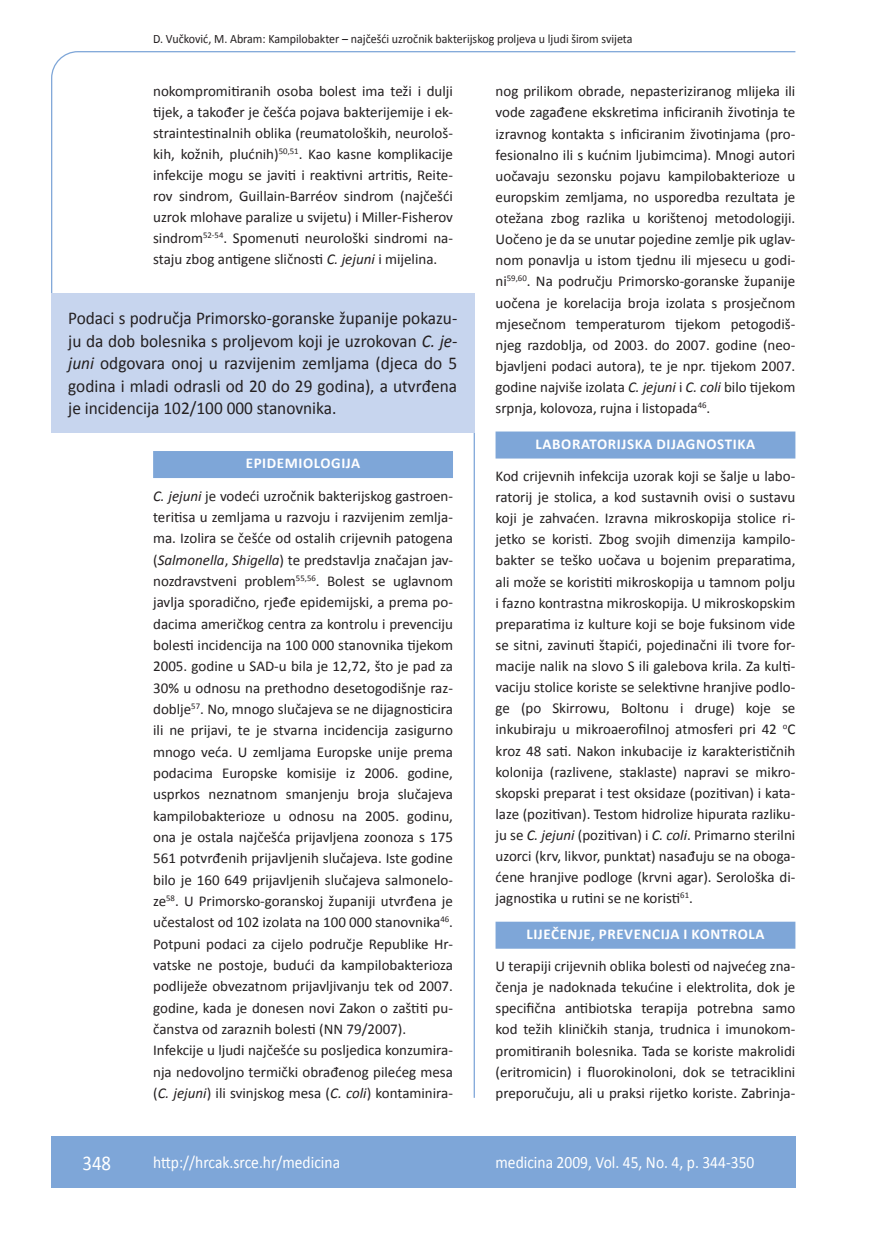
<style>
.page{position:relative;width:872px;height:1234px;background:#fff}
.page>*{position:absolute;margin:0;border:0;box-sizing:border-box;transform-origin:0 0}
.t1{font:21px "Calibri";color:#fff;scale:.9 1}
.anterfile{font:18px/22.5px "Calibri";color:#231f20;text-align:justify;scale:.96 1}
.t2{font:17.25px "Calibri";color:#fff;scale:.9 1}
.osnovni_tekst{font:15px/21.1px "Calibri";color:#231f20;text-align:justify}
.naslov_ruler{font:700 15px "Calibri";letter-spacing:.04em;color:#fff}
.glava{font:12.75px "Calibri";color:#231f20;scale:.94 1}
.s1{font-style:italic}
</style>
<div class="page">
<svg style="left:51px;top:51px;width:745px;height:274px"></svg>
<hr style="left:473px;top:325px;width:2px;height:772px;background:#7ea6d8">
<div style="left:51px;top:1135px;width:744px;height:51px;background:#7ea6d8"></div>
<div style="left:495px;top:431px;width:300px;height:27px;background:#7ea6d8"></div>
<div style="left:495px;top:921px;width:300px;height:27px;background:#7ea6d8"></div>
<div style="left:51px;top:293px;width:423px;height:140px;background:#c7d5ee"></div>
<div style="left:153px;top:451px;width:300px;height:27px;background:#7ea6d8"></div>
<p class="glava" style="left:153px;top:30px;width:511px">D. Vučković, M. Abram: Kampilobakter – najčešći uzročnik bakterijskog proljeva u ljudi širom svijeta</p>
<p class="osnovni_tekst" style="left:153px;top:80px;width:301px">nokompromitiranih osoba bolest ima teži i dulji tijek, a također je češća pojava bakterijemije i ek&shy;straintestinalnih oblika (reumatoloških, neurološ&shy;kih, kožnih, plućnih)<sup>50,51</sup>. Kao kasne komplikacije infekcije mogu se javiti i reaktivni artritis, Reite&shy;rov sindrom, Guillain-Barréov sindrom (najčešći uzrok mlohave paralize u svijetu) i Miller-Fisherov sindrom<sup>52-54</sup>. Spomenuti neurološki sindromi na&shy;staju zbog antigene sličnosti <span class="s1">C. jejuni</span> i mijelina.</p>
<p class="osnovni_tekst" style="left:495px;top:80px;width:301px">nog prilikom obrade, nepasteriziranog mlijeka ili vode zagađene ekskretima inficiranih životinja te izravnog kontakta s inficiranim životinjama (pro&shy;fesionalno ili s kućnim ljubimcima). Mnogi autori uočavaju sezonsku pojavu kampilobakterioze u europskim zemljama, no usporedba rezultata je otežana zbog razlika u korištenoj metodologiji.<br>Uočeno je da se unutar pojedine zemlje pik uglav&shy;nom ponavlja u istom tjednu ili mjesecu u godi&shy;ni<sup>59,60</sup>. Na području Primorsko-goranske županije uočena je korelacija broja izolata s prosječnom mjesečnom temperaturom tijekom petogodiš&shy;njeg razdoblja, od 2003. do 2007. godine (neo&shy;bjavljeni podaci autora), te je npr. tijekom 2007. godine najviše izolata <span class="s1">C. jejuni</span> i <span class="s1">C. coli</span> bilo tijekom srpnja, kolovoza, rujna i listopada<sup>46</sup>.</p>
<p class="naslov_ruler" style="left:535px;top:434px;width:221px">LABORATORIJSKA DIJAG NOSTIKA</p>
<p class="osnovni_tekst" style="left:495px;top:464px;width:301px">Kod crijevnih infekcija uzorak koji se šalje u labo&shy;ratorij je stolica, a kod sustavnih ovisi o sustavu koji je zahvaćen. Izravna mikroskopija stolice ri&shy;jetko se koristi. Zbog svojih dimenzija kampilo&shy;bakter se teško uočava u bojenim preparatima, ali može se koristiti mikroskopija u tamnom polju i fazno kontrastna mikroskopija. U mikroskopskim preparatima iz kulture koji se boje fuksinom vide se sitni, zavinuti štapići, pojedinačni ili tvore for&shy;macije nalik na slovo S ili galebova krila. Za kulti&shy;vaciju stolice koriste se selektivne hranjive podlo&shy;ge (po Skirrowu, Boltonu i druge) koje se inkubiraju u mikroaerofilnoj atmosferi pri 42 <sup>o</sup>C kroz 48 sati. Nakon inkubacije iz karakterističnih kolonija (razlivene, staklaste) napravi se mikro&shy;skopski preparat i test oksidaze (pozitivan) i kata&shy;laze (pozitivan). Testom hidrolize hipurata razliku&shy;ju se <span class="s1">C. jejuni</span> (pozitivan) i <span class="s1">C. coli</span>. Primarno sterilni uzorci (krv, likvor, punktat) nasađuju se na oboga&shy;ćene hranjive podloge (krvni agar). Serološka di&shy;jagnostika u rutini se ne koristi<sup>61</sup>.</p>
<p class="naslov_ruler" style="left:526px;top:924px;width:240px">LIJEČENJE, PREVENCIJA I KONTROLA</p>
<p class="osnovni_tekst" style="left:495px;top:954px;width:301px">U terapiji crijevnih oblika bolesti od najvećeg zna&shy;čenja je nadoknada tekućine i elektrolita, dok je specifična antibiotska terapija potrebna samo kod težih kliničkih stanja, trudnica i imunokom&shy;promitiranih bolesnika. Tada se koriste makrolidi (eritromicin) i fluorokinoloni, dok se tetraciklini preporučuju, ali u praksi rijetko koriste. Zabrinja-</p>
<p class="anterfile" style="left:68px;top:306px;width:407px">Podaci s područja Primorsko-goranske županije pokazu&shy;ju da dob bolesnika s proljevom koji je uzrokovan <span class="s1">C. je&shy;juni</span> odgovara onoj u razvijenim zemljama (djeca do 5 godina i mladi odrasli od 20 do 29 godina), a utvrđena je incidencija 102/100 000 stanovnika.</p>
<p class="naslov_ruler" style="left:246px;top:454px;width:116px">EPI DEMIOLOGIJA</p>
<p class="osnovni_tekst" style="left:153px;top:484px;width:301px"><span class="s1">C. jejuni</span> je vodeći uzročnik bakterijskog gastroen&shy;teritisa u zemljama u razvoju i razvijenim zemlja&shy;ma. Izolira se češće od ostalih crijevnih patogena (<span class="s1">Salmonella</span>, <span class="s1">Shigella</span>) te predstavlja značajan jav&shy;nozdravstveni problem<sup>55,56</sup>. Bolest se uglavnom javlja sporadično, rjeđe epidemijski, a prema po&shy;dacima američkog centra za kontrolu i prevenciju bolesti incidencija na 100 000 stanovnika tijekom 2005. godine u SAD-u bila je 12,72, što je pad za 30% u odnosu na prethodno desetogodišnje raz&shy;doblje<sup>57</sup>. No, mnogo slučajeva se ne dijagnosticira ili ne prijavi, te je stvarna incidencija zasigurno mnogo veća. U zemljama Europske unije prema podacima Europske komisije iz 2006. godine, usprkos neznatnom smanjenju broja slučajeva kampilobakterioze u odnosu na 2005. godinu, ona je ostala najčešća prijavljena zoonoza s 175<br>561 potvrđenih prijavljenih slučajeva. Iste godine bilo je 160 649 prijavljenih slučajeva salmonelo&shy;ze<sup>58</sup>. U Primorsko-goranskoj županiji utvrđena je učestalost od 102 izolata na 100 000 stanovnika<sup>46</sup>.<br>Potpuni podaci za cijelo područje Republike Hr&shy;vatske ne postoje, budući da kampilobakterioza podliježe obvezatnom prijavljivanju tek od 2007. godine, kada je donesen novi Zakon o zaštiti pu&shy;čanstva od zaraznih bolesti (NN 79/2007).</p>
<p class="osnovni_tekst" style="left:153px;top:1038px;width:301px">Infekcije u ljudi najčešće su posljedica konzumira&shy;nja nedovoljno termički obrađenog pilećeg mesa (<span class="s1">C. jejuni</span>) ili svinjskog mesa (<span class="s1">C. coli</span>) kontaminira-</p>
<p class="t1" style="left:82px;top:1149px;width:33px">348</p>
<p class="t2" style="left:153px;top:1150px;width:209px">http://hrcak.srce.hr/medicina</p>
<p class="t2" style="left:495px;top:1151px;width:289px">medicina 2009, Vol. 45, No. 4, p. 344-350</p>
</div>
